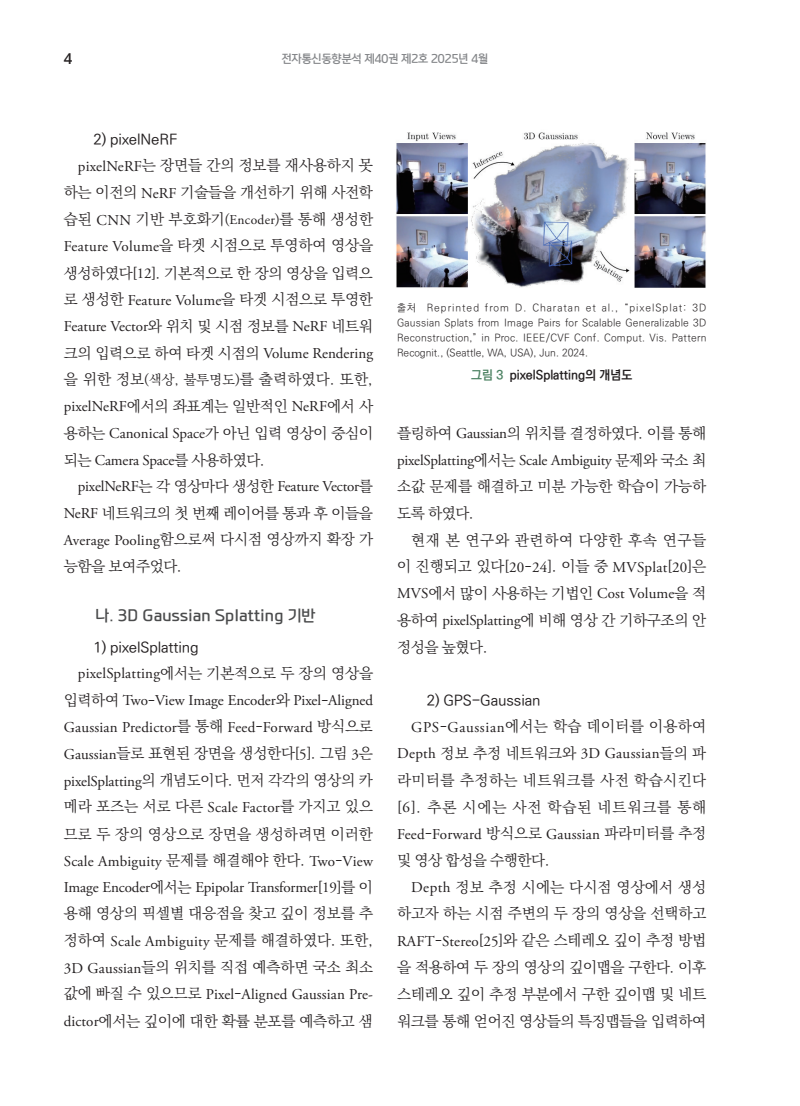
<style>
.page{position:relative;width:800px;height:1106px;background:#fff}
.page>*{position:absolute;margin:0;border:0;box-sizing:border-box;transform-origin:0 0}
._2단본문{font:15px/26.8px "Ko Pub World Batang PL";letter-spacing:-.015em;color:#231f20;text-align:justify}
._2단본문-2{font:15px/26.7px "Adobe Garamond Pro";letter-spacing:-.01em;color:#231f20;text-align:justify}
.t1{font:600 15px "Open Sans";color:#231f20}
.가{font:14.7px "paybooc OTF Bold";letter-spacing:.02em;color:#4b4c4d}
._1{font:14.55px "Ko Pub World Dotum PM";letter-spacing:-.01em;color:#231f20}
.캡션{font:12.75px "Ko Pub World Dotum PB";color:#231f20}
.t2{font:10.95px "paybooc OTF Bold";color:#848689}
.캡션출처{font:10.2px/15px "Ko Pub World Dotum PL";color:#231f20;text-align:justify}
.s1{font-family:"Adobe Garamond Pro"}
.s2{font-size:13.5px}
.s3{font-family:"Adobe Garamond Pro";font-size:13.5px}
.s4{font-family:"Ko Pub World Batang PL"}
.s5{color:#4f8465}
</style>
<div class="page">
<img style="left:396px;top:132px;width:310px;height:156px">
<p class="t1" style="left:64px;top:48px;width:10px">4</p>
<p class="t2" style="left:282px;top:52px;width:208px">전자통신동향분석 제40권 제2호 2025년 4월</p>
<p class="_1" style="left:94px;top:129px;width:85px">2) pixelNeRF</p>
<p class="_2단본문" style="left:64px;top:152px;width:311px;text-indent:14px"><span class="s1">pixelNeRF</span>는 장면들 간의 정보를 재사용하지 못 하는 이전의 <span class="s1">NeRF</span> 기술들을 개선하기 위해 사전학 습된 <span class="s1">CNN</span> 기반 부호화기<span class="s2">(</span><span class="s3">Encoder</span><span class="s2">)</span>를 통해 생성한 <span class="s1">Feature Volume</span>을 타겟 시점으로 투영하여 영상을 생성하였다[<span class="s1">12</span>]. 기본적으로 한 장의 영상을 입력으 로 생성한 <span class="s1">Feature Volume</span>을 타겟 시점으로 투영한 <span class="s1">Feature Vector</span>와 위치 및 시점 정보를 <span class="s1">NeRF</span> 네트워 크의 입력으로 하여 타겟 시점의 <span class="s1">Volume Rendering </span>을 위한 정보<span class="s2">(색상, 불투명도)</span>를 출력하였다. 또한, <span class="s1">pixelNeRF</span>에서의 좌표계는 일반적인 <span class="s1">NeRF</span>에서 사 용하는 <span class="s1">Canonical Space</span>가 아닌 입력 영상이 중심이 되는 <span class="s1">Camera Space</span>를 사용하였다.</p>
<p class="_2단본문" style="left:64px;top:473px;width:311px;text-indent:14px"><span class="s1">pixelNeRF</span>는 각 영상마다 생성한 <span class="s1">Feature Vector</span>를 <span class="s1">NeRF</span> 네트워크의 첫 번째 레이어를 통과 후 이들을 <span class="s1">Average Pooling</span>함으로써 다시점 영상까지 확장 가 능함을 보여주었다.</p>
<p class="가" style="left:96px;top:607px;width:221px">나. 3D Gaussian Splatting 기반</p>
<p class="_1" style="left:94px;top:637px;width:106px">1) pixelSplatting</p>
<p class="_2단본문-2" style="left:64px;top:660px;width:311px;text-indent:14px">pixelSplatting<span class="s4">에서는 기본적으로 두 장의 영상을 입력하여</span> Two<span class="s4">-</span>View Image Encoder<span class="s4">와</span> Pixel<span class="s4">-</span>Aligned Gaussian Predictor<span class="s4">를 통해</span> Feed<span class="s4">-</span>Forward <span class="s4">방식으로 </span>Gaussian<span class="s4">들로 표현된 장면을 생성한다[</span>5<span class="s4">]. 그림</span> 3<span class="s4">은 </span>pixelSplatting<span class="s4">의 개념도이다. 먼저 각각의 영상의 카 메라 포즈는 서로 다른</span> Scale Factor<span class="s4">를 가지고 있으 므로 두 장의 영상으로 장면을 생성하려면 이러한 </span>Scale Ambiguity <span class="s4">문제를 해결해야 한다.</span> Two<span class="s4">-</span>View Image Encoder<span class="s4">에서는</span> Epipolar Transformer<span class="s4">[</span>19<span class="s4">]를 이 용해 영상의 픽셀별 대응점을 찾고 깊이 정보를 추 정하여</span> Scale Ambiguity <span class="s4">문제를 해결하였다. 또한, </span>3D Gaussian<span class="s4">들의 위치를 직접 예측하면 국소 최소 값에 빠질 수 있으므로</span> Pixel<span class="s4">-</span>Aligned Gaussian Pre&shy;dictor<span class="s4">에서는 깊이에 대한 확률 분포를 예측하고 샘</span></p>
<p class="캡션출처" style="left:397px;top:300px;width:311px">출처 Reprinted from D. Charatan et al., “pixelSplat: 3D Gaussian Splats from Image Pairs for Scalable Generalizable 3D Reconstruction,” in Proc. IEEE/CVF Conf. Comput. Vis. Pattern Recognit., (Seattle, WA, USA), Jun. 2024.</p>
<p class="캡션" style="left:471px;top:366px;width:163px"><span class="s5">그림 3</span> pixelSplatting의 개념도</p>
<p class="_2단본문" style="left:397px;top:420px;width:311px">플링하여 <span class="s1">Gaussian</span>의 위치를 결정하였다. 이를 통해 <span class="s1">pixelSplatting</span>에서는 <span class="s1">Scale Ambiguity</span> 문제와 국소 최 소값 문제를 해결하고 미분 가능한 학습이 가능하 도록 하였다.</p>
<p class="_2단본문" style="left:397px;top:527px;width:311px;text-indent:14px">현재 본 연구와 관련하여 다양한 후속 연구들 이 진행되고 있다[<span class="s1">20</span>-<span class="s1">24</span>]. 이들 중 <span class="s1">MVSplat</span>[<span class="s1">20</span>]은 <span class="s1">MVS</span>에서 많이 사용하는 기법인 <span class="s1">Cost Volume</span>을 적 용하여 <span class="s1">pixelSplatting</span>에 비해 영상 간 기하구조의 안 정성을 높혔다.</p>
<p class="_1" style="left:427px;top:690px;width:115px">2) GPS-Gaussian</p>
<p class="_2단본문" style="left:397px;top:713px;width:311px;text-indent:14px"><span class="s1">GPS</span>-<span class="s1">Gaussian</span>에서는 학습 데이터를 이용하여 <span class="s1">Depth</span> 정보 추정 네트워크와 <span class="s1">3D Gaussian</span>들의 파 라미터를 추정하는 네트워크를 사전 학습시킨다 [<span class="s1">6</span>]. 추론 시에는 사전 학습된 네트워크를 통해 <span class="s1">Feed</span>-<span class="s1">Forward</span> 방식으로 <span class="s1">Gaussian</span> 파라미터를 추정 및 영상 합성을 수행한다.</p>
<p class="_2단본문" style="left:397px;top:873px;width:311px;text-indent:14px"><span class="s1">Depth</span> 정보 추정 시에는 다시점 영상에서 생성 하고자 하는 시점 주변의 두 장의 영상을 선택하고 <span class="s1">RAFT</span>-<span class="s1">Stereo</span>[<span class="s1">25</span>]와 같은 스테레오 깊이 추정 방법 을 적용하여 두 장의 영상의 깊이맵을 구한다. 이후 스테레오 깊이 추정 부분에서 구한 깊이맵 및 네트 워크를 통해 얻어진 영상들의 특징맵들을 입력하여</p>
</div>
